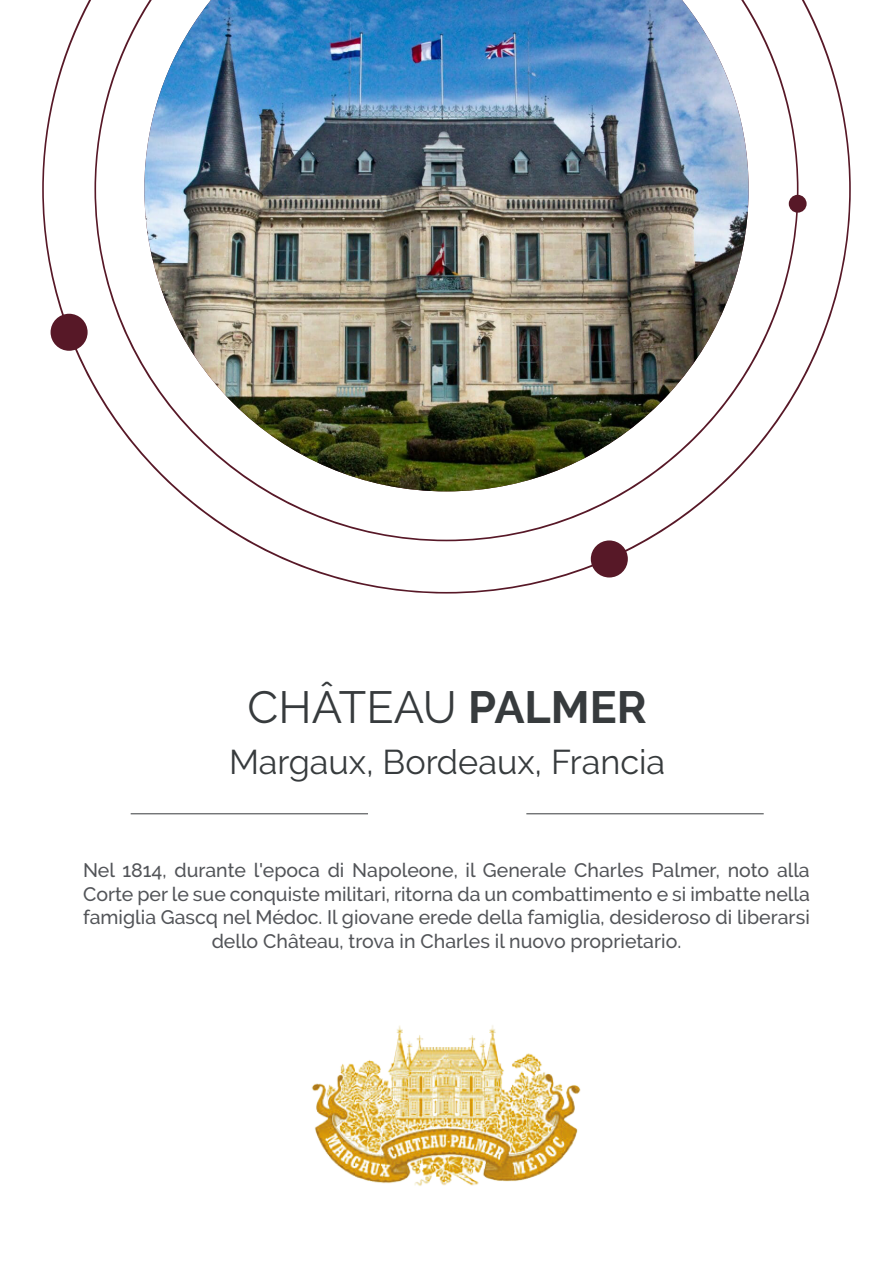
<style>
.page{position:relative;width:893px;height:1263px;background:#fff}
.page>*{position:absolute;margin:0;border:0;box-sizing:border-box;transform-origin:0 0}
.t1{font:45px "Raleway";color:#373b3d}
.t2{font:34.2px "Raleway";color:#373b3d}
.t3{font:500 19.5px/23.4px "Raleway";color:#525458;text-align:center}
.s1{font-weight:700}
</style>
<div class="page">
<img style="left:42px;top:0;width:809px;height:593px">
<div style="left:51px;top:314px;width:37px;height:37px;background:#571827;border-radius:50%"></div>
<div style="left:789px;top:195px;width:18px;height:18px;background:#571827;border-radius:50%"></div>
<div style="left:591px;top:540px;width:37px;height:37px;background:#571827;border-radius:50%"></div>
<hr style="left:526px;top:813px;width:238px;height:1px;background:#373b3d">
<hr style="left:131px;top:813px;width:237px;height:1px;background:#373b3d">
<img style="left:311px;top:1025px;width:270px;height:161px">
<h1 class="t1" style="left:248px;top:681px;width:401px">CHÂTEAU <span class="s1">PALMER</span></h1>
<h2 class="t2" style="left:229px;top:742px;width:438px">Margaux, Bordeaux, Francia</h2>
<p class="t3" style="left:83px;top:859px;width:728px">Nel 1814, durante l'epoca di Napoleone, il Generale Charles Palmer, noto alla Corte per le sue conquiste militari, ritorna da un combattimento e si imbatte nella famiglia Gascq nel Médoc. Il giovane erede della famiglia, desideroso di liberarsi dello Château, trova in Charles il nuovo proprietario.</p>
</div>
